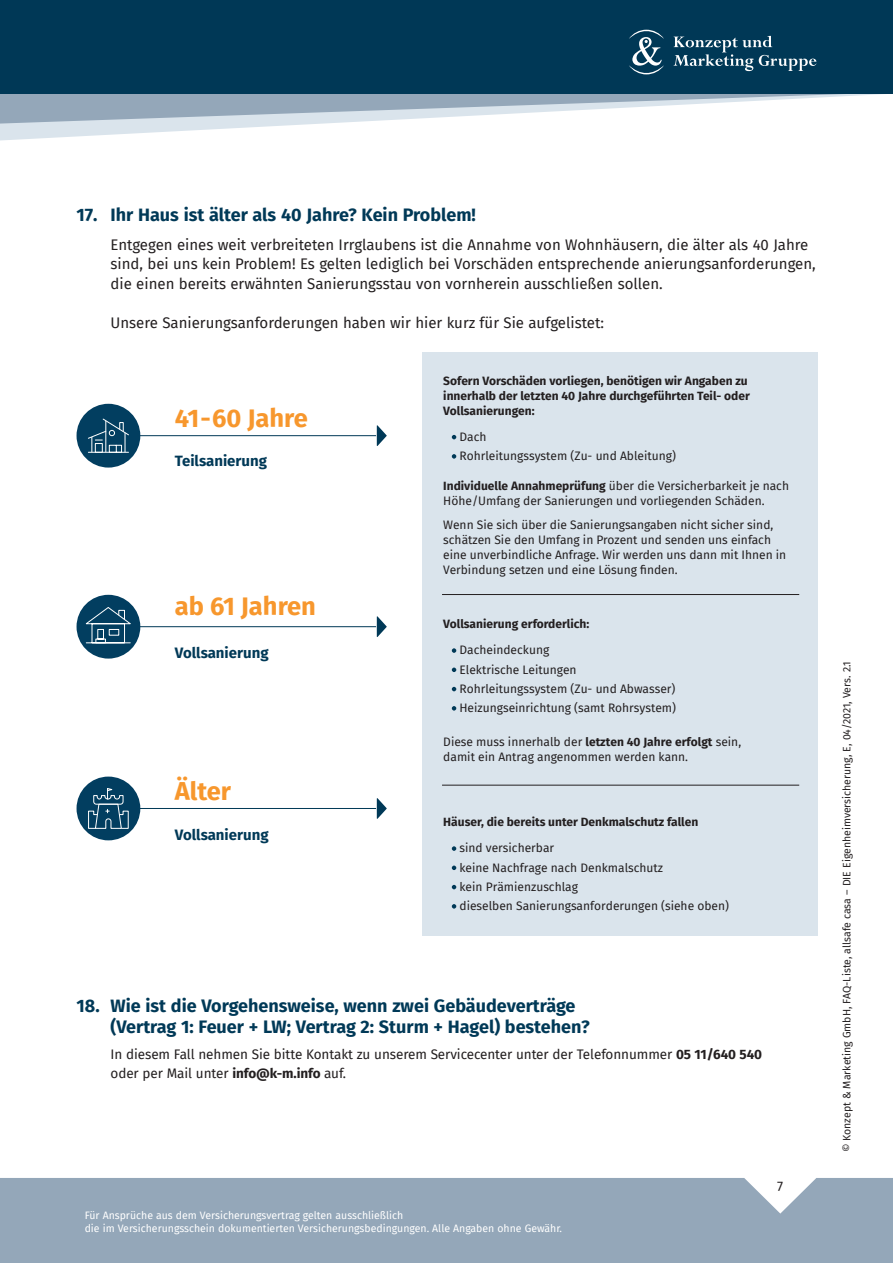
<style>
.page{position:relative;width:893px;height:1263px;background:#fff}
.page>*{position:absolute;margin:0;border:0;box-sizing:border-box;transform-origin:0 0}
.t1{font:700 25.5px "Fira Sans";color:#f7972d}
.t2{font:700 18px/21px "Fira Sans";color:#003957}
.t3{font:15px/19.5px "Fira Sans";color:#231f20}
.t4{font:700 15px "Fira Sans";color:#003957}
.t5{font:13.5px/18.8px "Fira Sans";letter-spacing:-.005em;color:#231f20}
.t6{font:12px/19.2px "Fira Sans";color:#231f20}
.t7{font:700 12px/15px "Fira Sans";color:#231f20}
.t8{font:10.5px/13.5px "Fira Sans";color:#fff}
.t9{font:10.5px "Fira Sans";color:#231f20}
.s1{font-weight:700}
</style>
<div class="page">
<div style="left:0;top:1178px;width:893px;height:85px;background:#94a7b9"></div>
<svg style="left:0;top:124px;width:310px;height:17px"></svg>
<svg style="left:0;top:94px;width:882px;height:30px"></svg>
<div style="left:0;top:0;width:893px;height:94px;background:#003856"></div>
<svg style="left:597px;top:30px;width:219px;height:72px"></svg>
<div style="left:422px;top:352px;width:395px;height:584px;background:#dae4ec"></div>
<svg style="left:452px;top:435px;width:4px;height:4px"></svg>
<svg style="left:452px;top:454px;width:4px;height:5px"></svg>
<svg style="left:452px;top:648px;width:4px;height:5px"></svg>
<svg style="left:452px;top:668px;width:4px;height:4px"></svg>
<svg style="left:452px;top:687px;width:4px;height:4px"></svg>
<svg style="left:452px;top:706px;width:4px;height:5px"></svg>
<svg style="left:452px;top:846px;width:4px;height:5px"></svg>
<svg style="left:452px;top:865px;width:4px;height:5px"></svg>
<svg style="left:452px;top:885px;width:4px;height:4px"></svg>
<svg style="left:452px;top:904px;width:4px;height:4px"></svg>
<hr style="left:442px;top:594px;width:357px;height:1px;background:#231f20">
<hr style="left:442px;top:785px;width:357px;height:1px;background:#231f20">
<hr style="left:108px;top:435px;width:268px;height:1px;background:#003957">
<hr style="left:108px;top:626px;width:268px;height:1px;background:#003957">
<hr style="left:108px;top:808px;width:268px;height:1px;background:#003957">
<svg style="left:377px;top:425px;width:10px;height:21px"></svg>
<svg style="left:377px;top:616px;width:10px;height:21px"></svg>
<svg style="left:377px;top:798px;width:10px;height:21px"></svg>
<div style="left:77px;top:404px;width:63px;height:64px;background:#023e60;border-radius:32px"></div>
<svg style="left:88px;top:418px;width:41px;height:35px"></svg>
<hr style="left:105px;top:421px;width:1px;height:31px;background:#fff">
<div style="left:77px;top:595px;width:63px;height:64px;background:#023e60;border-radius:32px"></div>
<svg style="left:85px;top:607px;width:46px;height:37px"></svg>
<div style="left:77px;top:776px;width:63px;height:64px;background:#023e60;border-radius:32px"></div>
<svg style="left:88px;top:788px;width:41px;height:41px"></svg>
<h2 class="t2" style="left:77px;top:203px;width:401px">17. Ihr Haus ist älter als 40 Jahre? Kein Problem!</h2>
<p class="t3" style="left:111px;top:234px;width:707px">Entgegen eines weit verbreiteten Irrglaubens ist die Annahme von Wohnhäusern, die älter als 40 Jahre sind, bei uns kein Problem! Es gelten lediglich bei Vorschäden entsprechende anierungsanforderungen, die einen bereits erwähnten Sanierungsstau von vornherein ausschließen sollen.</p>
<p class="t3" style="left:111px;top:312px;width:495px">Unsere Sanierungsanforderungen haben wir hier kurz für Sie aufgelistet:</p>
<h1 class="t1" style="left:175px;top:396px;width:134px">41-60 Jahre</h1>
<p class="t4" style="left:175px;top:448px;width:94px">Teilsanierung</p>
<h1 class="t1" style="left:175px;top:585px;width:143px">ab 61 Jahren</h1>
<p class="t4" style="left:175px;top:640px;width:95px">Vollsanierung</p>
<h1 class="t1" style="left:175px;top:770px;width:58px">Älter</h1>
<p class="t4" style="left:175px;top:822px;width:95px">Vollsanierung</p>
<p class="t7" style="left:443px;top:372px;width:308px">Sofern Vorschäden vorliegen, benötigen wir Angaben zu innerhalb der letzten 40 Jahre durchgeführten Teil- oder<br>Vollsanierungen:</p>
<p class="t6" style="left:459px;top:427px;width:218px">Dach<br>Rohrleitungssystem (Zu- und Ableitung)</p>
<p class="t6" style="left:443px;top:478px;width:347px;line-height:15px"><span class="s1">Individuelle Annahmeprüfung</span> über die Versicherbarkeit je nach<br>Höhe/Umfang der Sanierungen und vorliegenden Schäden.</p>
<p class="t6" style="left:443px;top:517px;width:344px;line-height:15px">Wenn Sie sich über die Sanierungsangaben nicht sicher sind, schätzen Sie den Umfang in Prozent und senden uns einfach eine unverbindliche Anfrage. Wir werden uns dann mit Ihnen in Verbindung setzen und eine Lösung finden.</p>
<p class="t7" style="left:443px;top:615px;width:148px">Vollsanierung erforderlich:</p>
<p class="t6" style="left:459px;top:640px;width:218px">Dacheindeckung<br>Elektrische Leitungen<br>Rohrleitungssystem (Zu- und Abwasser)<br>Heizungseinrichtung (samt Rohrsystem)</p>
<p class="t6" style="left:443px;top:734px;width:299px;line-height:15px">Diese muss innerhalb der <span class="s1">letzten 40 Jahre erfolgt</span> sein, damit ein Antrag angenommen werden kann.</p>
<p class="t7" style="left:443px;top:813px;width:256px">Häuser, die bereits unter Denkmalschutz fallen</p>
<p class="t6" style="left:459px;top:838px;width:271px">sind versicherbar<br>keine Nachfrage nach Denkmalschutz<br>kein Prämienzuschlag<br>dieselben Sanierungsanforderungen (siehe oben)</p>
<h2 class="t2" style="left:111px;top:994px;width:481px;text-indent:-34px">18. Wie ist die Vorgehensweise, wenn zwei Gebäudeverträge (Vertrag 1: Feuer + LW; Vertrag 2: Sturm + Hagel) bestehen?</h2>
<p class="t5" style="left:111px;top:1045px;width:653px">In diesem Fall nehmen Sie bitte Kontakt zu unserem Servicecenter unter der Telefonnummer <span class="s1">05 11/640 540 </span>oder per Mail unter <span class="s1">info@k-m.info</span> auf.</p>
<p class="t8" style="left:85px;top:1208px;width:479px">Für Ansprüche aus dem Versicherungsvertrag gelten ausschließlich<br>die im Versicherungsschein dokumentierten Versicherungsbedingungen. Alle Angaben ohne Gewähr.</p>
<p class="t5" style="left:777px;top:1176px;width:7px">7</p>
<p class="t9" style="left:839px;top:1152px;width:493px;rotate:-90deg">© Konzept &amp; Marketing GmbH, FAQ-Liste, allsafe casa – DIE Eigenheimversicherung, E, 04/2021, Vers. 2.1</p>
</div>
